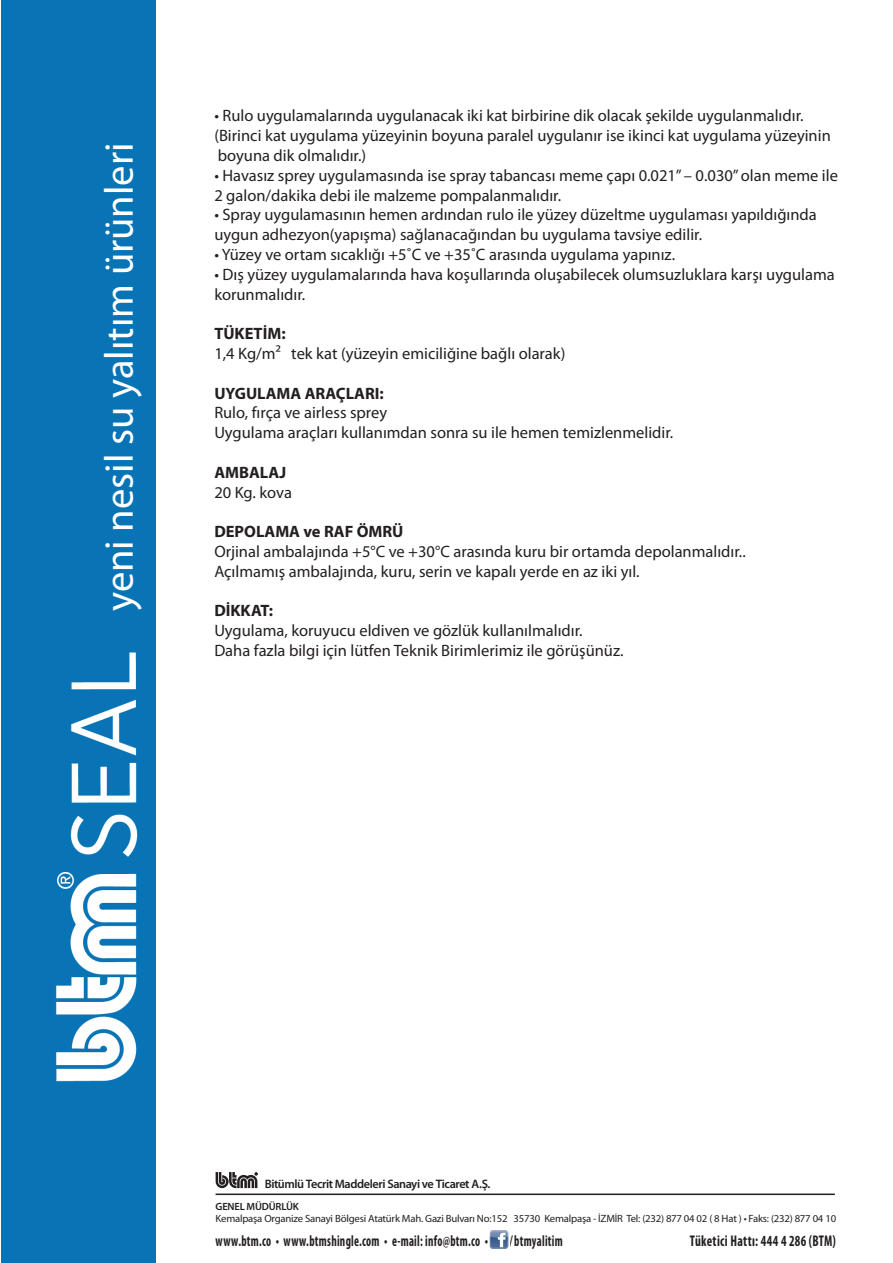
<style>
.page{position:relative;width:893px;height:1263px;background:#fff}
.page>*{position:absolute;margin:0;border:0;box-sizing:border-box;transform-origin:0 0}
.t1{font:40.5px "Myriad Pro";color:#fff}
.t2{font:16.5px/19.8px "Myriad Pro";color:#231f20}
.t3{font:700 condensed 15.6px "Myriad Pro";letter-spacing:.025em;color:#231f20;scale:.76 1}
.t4{font:700 condensed 15.6px "Myriad Pro";letter-spacing:.025em;color:#231f20;scale:.84 1}
.t5{font:600 12.3px "Myriad Pro";letter-spacing:-.035em;color:#231f20}
.t6{font:10.5px/12px "Myriad Pro";letter-spacing:-.02em;color:#231f20}
.s1{font-weight:700}
.s2{font-weight:600}
</style>
<div class="page">
<div style="left:1px;top:0;width:155px;height:1263px;background:#0974b5"></div>
<img style="left:56px;top:652px;width:82px;height:430px">
<svg style="left:216px;top:1172px;width:42px;height:16px"></svg>
<hr style="left:216px;top:1193px;width:619px;height:2px;background:#231f20">
<img style="left:490px;top:1230px;width:19px;height:19px">
<p class="t1" style="left:94px;top:611px;width:470px;rotate:-90deg">yeni nesil su yalıtım ürünleri</p>
<p class="t2" style="left:214px;top:106px;width:618px">• Rulo uygulamalarında uygulanacak iki kat birbirine dik olacak şekilde uygulanmalıdır. (Birinci kat uygulama yüzeyinin boyuna paralel uygulanır ise ikinci kat uygulama yüzeyinin boyuna dik olmalıdır.)</p>
<p class="t2" style="left:214px;top:165px;width:625px">• Havasız sprey uygulamasında ise spray tabancası meme çapı 0.021” – 0.030” olan meme ile<br>2 galon/dakika debi ile malzeme pompalanmalıdır.</p>
<p class="t2" style="left:214px;top:205px;width:604px">• Spray uygulamasının hemen ardından rulo ile yüzey düzeltme uygulaması yapıldığında uygun adhezyon(yapışma) sağlanacağından bu uygulama tavsiye edilir.</p>
<p class="t2" style="left:214px;top:244px;width:462px">• Yüzey ve ortam sıcaklığı +5˚C ve +35˚C arasında uygulama yapınız.</p>
<p class="t2" style="left:214px;top:264px;width:622px">• Dış yüzey uygulamalarında hava koşullarında oluşabilecek olumsuzluklara karşı uygulama korunmalıdır.</p>
<p class="t2" style="left:214px;top:323px;width:352px"><span class="s1">TÜKETİM:<br></span>1,4 Kg/m² tek kat (yüzeyin emiciliğine bağlı olarak)</p>
<p class="t2" style="left:214px;top:383px;width:460px"><span class="s1">UYGULAMA ARAÇLARI:<br></span>Rulo, fırça ve airless sprey<br>Uygulama araçları kullanımdan sonra su ile hemen temizlenmelidir.</p>
<p class="t2" style="left:214px;top:462px;width:79px"><span class="s1">AMBALAJ<br></span>20 Kg. kova</p>
<p class="t2" style="left:214px;top:521px;width:533px"><span class="s1">DEPOLAMA ve RAF ÖMRÜ<br></span>Orjinal ambalajında +5°C ve +30°C arasında kuru bir ortamda depolanmalıdır..<br>Açılmamış ambalajında, kuru, serin ve kapalı yerde en az iki yıl.</p>
<p class="t2" style="left:214px;top:601px;width:411px"><span class="s1">DİKKAT:<br></span>Uygulama, koruyucu eldiven ve gözlük kullanılmalıdır.<br>Daha fazla bilgi için lütfen Teknik Birimlerimiz ile görüşünüz.</p>
<p class="t5" style="left:265px;top:1176px;width:227px">Bitümlü Tecrit Maddeleri Sanayi ve Ticaret A.Ş.</p>
<p class="t6" style="left:216px;top:1200px;width:622px"><span class="s2">GENEL MÜDÜRLÜK<br></span>Kemalpaşa Organize Sanayi Bölgesi Atatürk Mah. Gazi Bulvarı No:152 35730 Kemalpaşa - İZMİR Tel: (232) 877 04 02 ( 8 Hat ) • Faks: (232) 877 04 10</p>
<p class="t3" style="left:216px;top:1230px;width:360px">www.btm.co • www.btmshingle.com • e-mail: info@btm.co •</p>
<p class="t3" style="left:509px;top:1230px;width:72px">/btmyalitim</p>
<p class="t4" style="left:690px;top:1230px;width:175px">Tüketici Hattı: 444 4 286 (BTM)</p>
</div>
